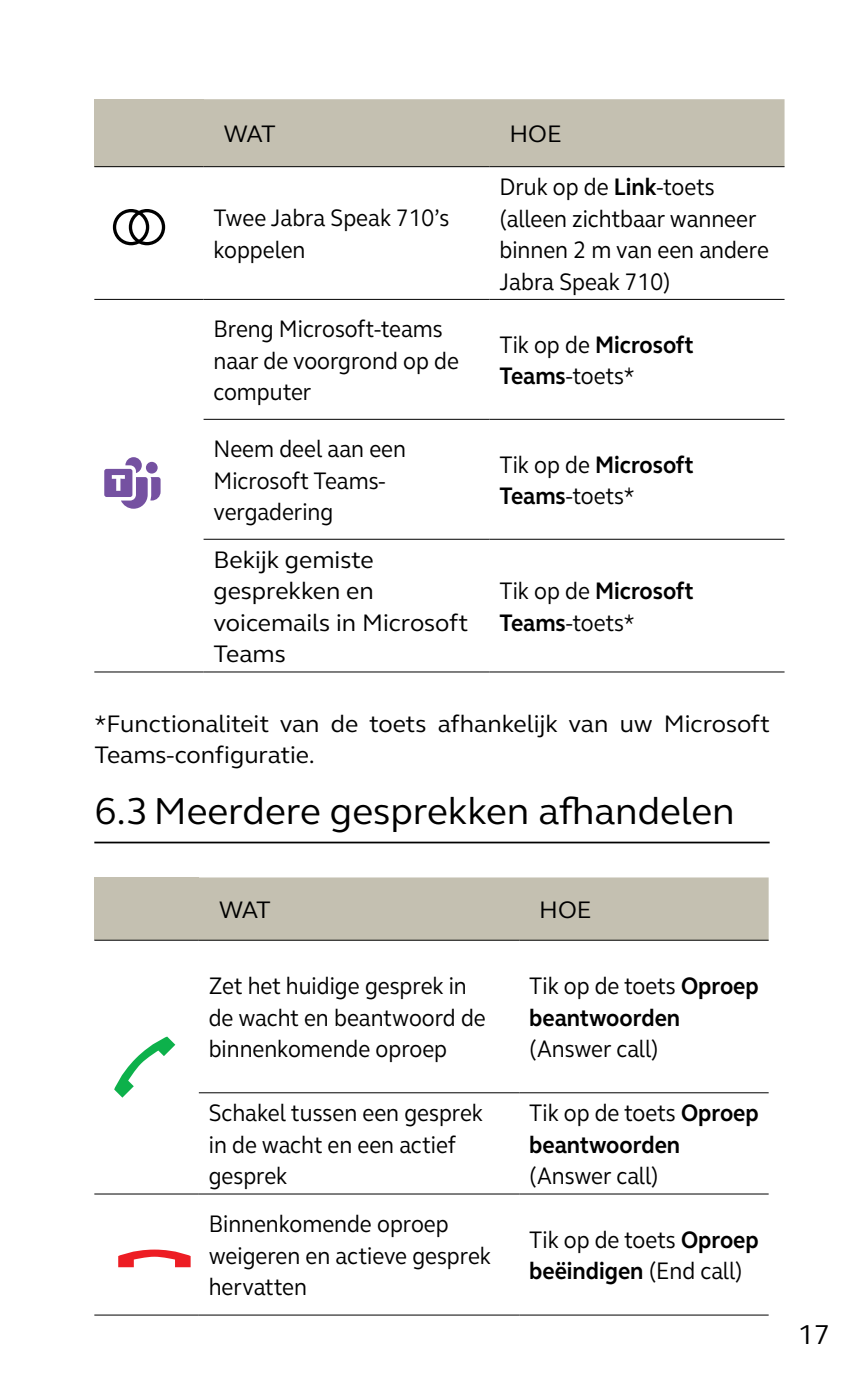
<style>
.page{position:relative;width:864px;height:1389px;background:#fff}
.page>*{position:absolute;margin:0;border:0;box-sizing:border-box;transform-origin:0 0}
.t1{font:38.5px "GN Elliot";color:#000}
.t2{font:28px "GN Elliot";color:#000}
.t3{font:24.5px/31.5px "GN Elliot";color:#000;scale:.9 1}
.t4{font:24.5px/31.5px "GN Elliot";color:#000}
.t5{font:700 24.5px/31.5px "GN Elliot";color:#000;scale:.9 1}
.s1{font-weight:700}
.s2{font-weight:400}
</style>
<div class="page">
<hr style="left:94px;top:842px;width:675px;height:1px;background:#000">
<div style="left:94px;top:99px;width:109px;height:68px;background:#c4c0b1"></div>
<div style="left:203px;top:99px;width:581px;height:67px;background:#c4c0b1"></div>
<hr style="left:94px;top:671px;width:109px;height:2px;background:#000">
<hr style="left:94px;top:299px;width:109px;height:1px;background:#000">
<hr style="left:94px;top:166px;width:109px;height:1px;background:#000">
<hr style="left:203px;top:166px;width:286px;height:1px;background:#000">
<hr style="left:489px;top:166px;width:295px;height:1px;background:#000">
<hr style="left:203px;top:299px;width:286px;height:1px;background:#000">
<hr style="left:489px;top:299px;width:295px;height:1px;background:#000">
<hr style="left:203px;top:419px;width:286px;height:1px;background:#000">
<hr style="left:489px;top:419px;width:295px;height:1px;background:#000">
<hr style="left:203px;top:539px;width:286px;height:1px;background:#000">
<hr style="left:489px;top:539px;width:295px;height:1px;background:#000">
<hr style="left:203px;top:671px;width:286px;height:2px;background:#000">
<hr style="left:489px;top:671px;width:295px;height:2px;background:#000">
<svg style="left:113px;top:209px;width:52px;height:36px"></svg>
<svg style="left:104px;top:457px;width:56px;height:52px"></svg>
<div style="left:94px;top:877px;width:105px;height:63px;background:#c4c0b1"></div>
<div style="left:199px;top:877px;width:569px;height:63px;background:#c4c0b1"></div>
<hr style="left:94px;top:1314px;width:105px;height:2px;background:#000">
<hr style="left:94px;top:940px;width:105px;height:1px;background:#000">
<hr style="left:94px;top:1193px;width:105px;height:2px;background:#000">
<hr style="left:199px;top:940px;width:320px;height:1px;background:#000">
<hr style="left:519px;top:940px;width:249px;height:1px;background:#000">
<hr style="left:199px;top:1092px;width:320px;height:1px;background:#000">
<hr style="left:519px;top:1092px;width:249px;height:1px;background:#000">
<hr style="left:199px;top:1193px;width:320px;height:2px;background:#000">
<hr style="left:519px;top:1193px;width:249px;height:2px;background:#000">
<hr style="left:199px;top:1314px;width:320px;height:2px;background:#000">
<hr style="left:519px;top:1314px;width:249px;height:2px;background:#000">
<svg style="left:114px;top:1037px;width:61px;height:61px"></svg>
<svg style="left:118px;top:1250px;width:72px;height:17px"></svg>
<p class="t4" style="left:223px;top:117px;width:54px">WAT</p>
<p class="t4" style="left:509px;top:117px;width:54px">HOE</p>
<p class="t3" style="left:213px;top:202px;width:263px">Twee Jabra Speak 710’s koppelen</p>
<p class="t3" style="left:213px;top:312px;width:274px">Breng Microsoft-teams naar de voorgrond op de computer</p>
<p class="t3" style="left:213px;top:432px;width:215px">Neem deel aan een<br>Microsoft Teams&shy;vergadering</p>
<p class="t4" style="left:213px;top:543px;width:256px">Bekijk gemiste gesprekken en voicemails in Microsoft<br>Teams</p>
<p class="t3" style="left:499px;top:170px;width:300px">Druk op de <span class="s1">Link</span>-toets (alleen zichtbaar wanneer binnen 2 m van een andere<br>Jabra Speak 710)</p>
<p class="t3" style="left:499px;top:328px;width:217px">Tik op de <span class="s1">Microsoft<br>Teams</span>-toets*</p>
<p class="t3" style="left:499px;top:448px;width:217px">Tik op de <span class="s1">Microsoft<br>Teams</span>-toets*</p>
<p class="t3" style="left:499px;top:574px;width:217px">Tik op de <span class="s1">Microsoft<br>Teams</span>-toets*</p>
<p class="t4" style="left:94px;top:707px;width:676px">*Functionaliteit van de toets afhankelijk van uw Microsoft<br>Teams-configuratie.</p>
<h1 class="t1" style="left:94px;top:785px;width:641px">6.3 Meerdere gesprekken afhandelen</h1>
<p class="t4" style="left:218px;top:893px;width:54px">WAT</p>
<p class="t4" style="left:539px;top:893px;width:54px">HOE</p>
<p class="t3" style="left:209px;top:970px;width:309px">Zet het huidige gesprek in de wacht en beantwoord de binnenkomende oproep</p>
<p class="t5" style="left:529px;top:970px;width:256px"><span class="s2">Tik op de toets</span> Oproep beantwoorden</p>
<p class="t3" style="left:529px;top:1033px;width:145px">(Answer call)</p>
<p class="t3" style="left:209px;top:1096px;width:306px">Schakel tussen een gesprek in de wacht en een actief gesprek</p>
<p class="t5" style="left:529px;top:1097px;width:256px"><span class="s2">Tik op de toets</span> Oproep beantwoorden</p>
<p class="t3" style="left:529px;top:1160px;width:145px">(Answer call)</p>
<p class="t3" style="left:209px;top:1208px;width:315px">Binnenkomende oproep weigeren en actieve gesprek hervatten</p>
<p class="t3" style="left:529px;top:1223px;width:256px">Tik op de toets <span class="s1">Oproep beëindigen</span> (End call)</p>
<p class="t2" style="left:797px;top:1316px;width:34px">17</p>
</div>
